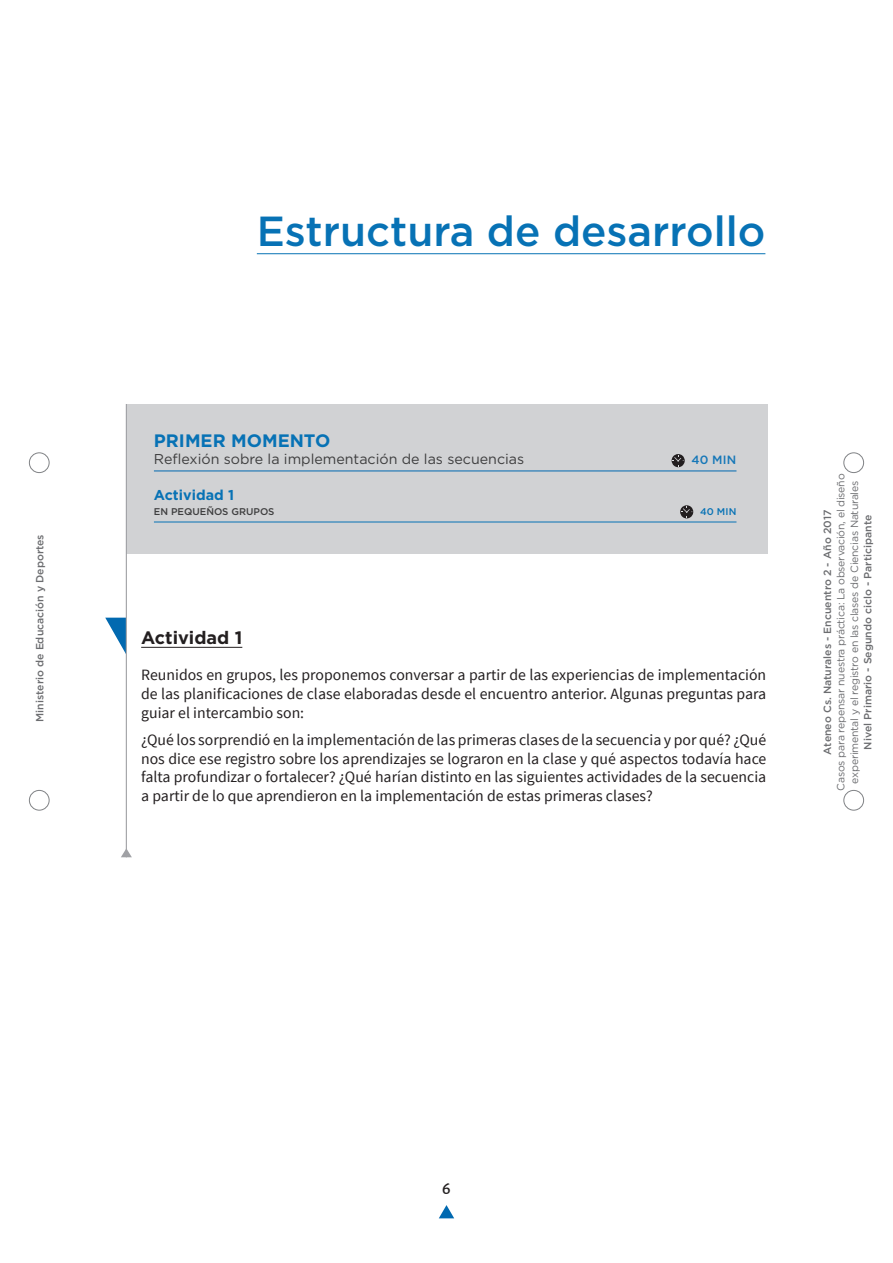
<style>
.page{position:relative;width:893px;height:1263px;background:#fff}
.page>*{position:absolute;margin:0;border:0;box-sizing:border-box;transform-origin:0 0}
.t1{font:500 42px "Gotham";color:#0772b5}
.t2{font:700 18px "Gotham";color:#0772b5}
.t3{font:700 18px "Gotham";color:#231f20}
.t4{font:500 18px "Alegreya Sans";color:#231f20}
.t5{font:15.75px/18.8px "Source Sans Pro";color:#231f20;text-align:justify}
.t6{font:14.25px "Gotham";color:#3e3e3f}
.t7{font:700 14.25px "Gotham";color:#0772b5}
.t8{font:500 12px "Gotham";color:#1577b8}
.t9{font:10.5px/13.5px "Gotham";letter-spacing:-.02em;color:#6c6d70;text-align:center}
.t10{font:500 10.5px "Gotham";color:#6c6d70}
.t11{font:500 9.75px "Gotham";color:#3e3e3f}
.t12{font:500 9.75px "Gotham";color:#0772b5}
</style>
<div class="page">
<svg style="left:105px;top:618px;width:21px;height:36px"></svg>
<div style="left:126px;top:404px;width:642px;height:149px;background:#d1d2d4"></div>
<hr style="left:126px;top:404px;width:1px;height:453px;background:#a0a1a5">
<svg style="left:121px;top:848px;width:11px;height:9px"></svg>
<div style="left:29px;top:453px;width:20px;height:20px;border:1px solid #808285;border-radius:50%"></div>
<div style="left:29px;top:790px;width:20px;height:20px;border:1px solid #808285;border-radius:50%"></div>
<svg style="left:439px;top:1205px;width:15px;height:13px"></svg>
<div style="left:844px;top:453px;width:20px;height:20px;border:1px solid #808285;border-radius:50%"></div>
<div style="left:844px;top:790px;width:20px;height:20px;border:1px solid #808285;border-radius:50%"></div>
<hr style="left:257px;top:253px;width:508px;height:1px;background:#0772b5">
<hr style="left:154px;top:471px;width:582px;height:1px;background:#0169b0">
<hr style="left:154px;top:522px;width:582px;height:1px;background:#0772b5">
<hr style="left:141px;top:647px;width:101px;height:1px;background:#231f20">
<svg style="left:671px;top:454px;width:14px;height:13px"></svg>
<svg style="left:680px;top:505px;width:13px;height:14px"></svg>
<p class="t10" style="left:33px;top:722px;width:189px;rotate:-90deg">Ministerio de Educación y Deportes</p>
<h1 class="t1" style="left:257px;top:204px;width:510px">Estructura de desarrollo</h1>
<p class="t2" style="left:154px;top:429px;width:178px">PRIMER MOMENTO</p>
<p class="t6" style="left:154px;top:450px;width:372px">Reflexión sobre la implementación de las secuencias</p>
<p class="t8" style="left:691px;top:452px;width:46px">40 MIN</p>
<p class="t7" style="left:154px;top:486px;width:82px">Actividad 1</p>
<p class="t11" style="left:154px;top:506px;width:122px">EN PEQUEÑOS GRUPOS</p>
<p class="t12" style="left:700px;top:506px;width:38px">40 MIN</p>
<p class="t3" style="left:141px;top:626px;width:103px">Actividad 1</p>
<p class="t5" style="left:141px;top:666px;width:627px">Reunidos en grupos, les proponemos conversar a partir de las experiencias de implementación de las planificaciones de clase elaboradas desde el encuentro anterior. Algunas preguntas para guiar el intercambio son:</p>
<p class="t5" style="left:141px;top:730px;width:627px">¿Qué los sorprendió en la implementación de las primeras clases de la secuencia y por qué? ¿Qué nos dice ese registro sobre los aprendizajes se lograron en la clase y qué aspectos todavía hace falta profundizar o fortalecer? ¿Qué harían distinto en las siguientes actividades de la secuencia a partir de lo que aprendieron en la implementación de estas primeras clases?</p>
<p class="t9" style="left:834px;top:791px;width:319px;rotate:-90deg">Casos para repensar nuestra práctica: La observación, el diseño experimental y el registro en las clases de Ciencias Naturales</p>
<p class="t10" style="left:820px;top:755px;width:246px;rotate:-90deg">Ateneo Cs. Naturales - Encuentro 2 - Año 2017</p>
<p class="t10" style="left:861px;top:749px;width:236px;rotate:-90deg">Nivel Primario - Segundo ciclo - Participante</p>
<p class="t4" style="left:442px;top:1176px;width:10px">6</p>
</div>
